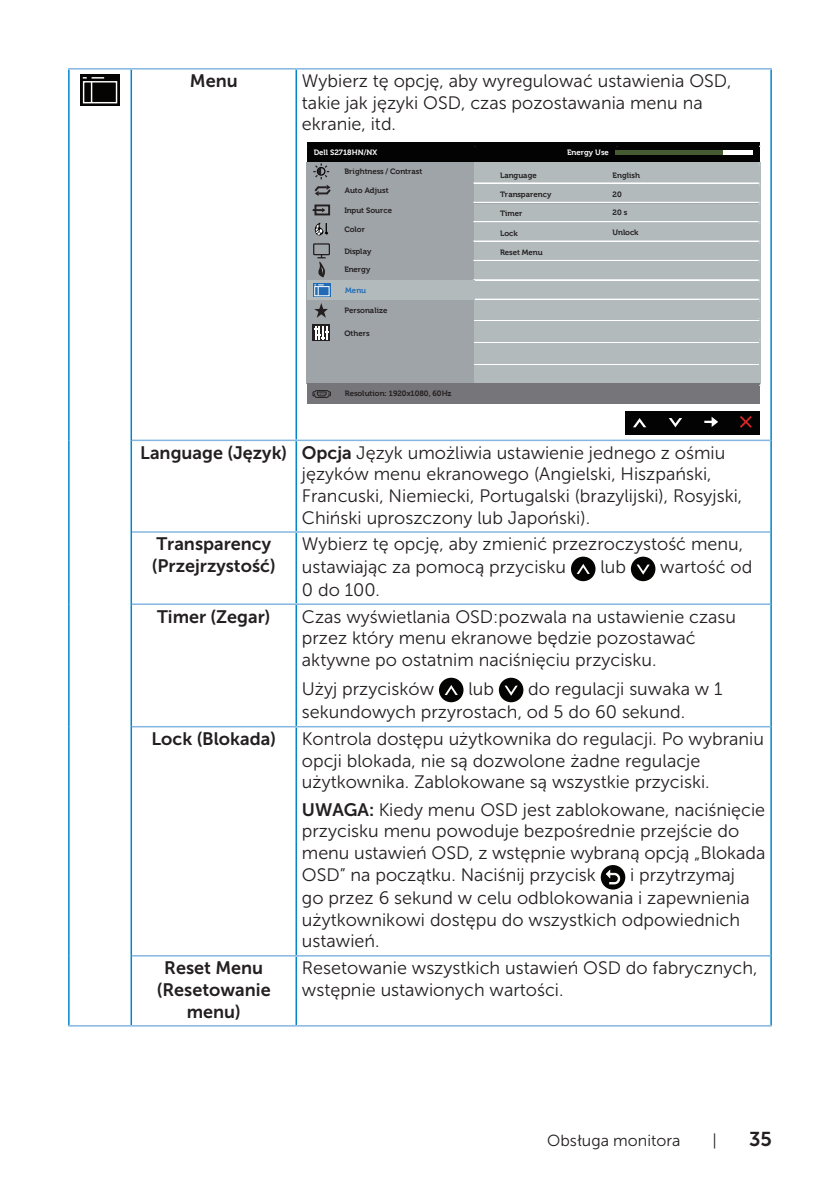
<style>
.page{position:relative;width:840px;height:1191px;background:#fff}
.page>*{position:absolute;margin:0;border:0;box-sizing:border-box;transform-origin:0 0}
.t1{font:20px "Museo Sans For Dell 700";color:#231f20}
.text_OSD_table{font:18px/21.6px "Museo Sans For Dell 300";color:#231f20}
.text_OSD_table-2{font:18px/21.6px "Museo Sans For Dell 700";color:#231f20}
.t2{font:16px "Museo Sans For Dell 300";color:#231f20}
.t3{font:700 7.8px "Museo For Dell";color:#231f20}
.t4{font:700 7.8px "Museo For Dell";color:#fff}
.t5{font:700 7.8px "Museo For Dell";color:#1f6bb5}
.s1{font-family:"Museo Sans For Dell 700"}
</style>
<div class="page">
<hr style="left:68px;top:70px;width:2px;height:370px;background:#0087cb">
<hr style="left:68px;top:440px;width:2px;height:92px;background:#0087cb">
<hr style="left:68px;top:532px;width:2px;height:72px;background:#0087cb">
<hr style="left:68px;top:604px;width:2px;height:122px;background:#0087cb">
<hr style="left:68px;top:726px;width:2px;height:229px;background:#0087cb">
<hr style="left:68px;top:955px;width:2px;height:70px;background:#0087cb">
<hr style="left:68px;top:68px;width:63px;height:2px;background:#84b6e2">
<hr style="left:130px;top:70px;width:2px;height:370px;background:#0087cb">
<hr style="left:131px;top:68px;width:165px;height:2px;background:#84b6e2">
<hr style="left:295px;top:70px;width:2px;height:369px;background:#0087cb">
<hr style="left:770px;top:70px;width:1px;height:370px;background:#0087cb">
<hr style="left:296px;top:68px;width:475px;height:2px;background:#84b6e2">
<hr style="left:130px;top:440px;width:2px;height:92px;background:#0087cb">
<hr style="left:132px;top:439px;width:164px;height:2px;background:#84b6e2">
<hr style="left:295px;top:441px;width:2px;height:90px;background:#0087cb">
<hr style="left:770px;top:440px;width:1px;height:92px;background:#0087cb">
<hr style="left:296px;top:439px;width:474px;height:2px;background:#84b6e2">
<hr style="left:130px;top:532px;width:2px;height:72px;background:#0087cb">
<hr style="left:132px;top:531px;width:164px;height:2px;background:#84b6e2">
<hr style="left:295px;top:533px;width:2px;height:70px;background:#0087cb">
<hr style="left:770px;top:532px;width:1px;height:72px;background:#0087cb">
<hr style="left:296px;top:531px;width:474px;height:2px;background:#84b6e2">
<hr style="left:130px;top:604px;width:2px;height:122px;background:#0087cb">
<hr style="left:132px;top:603px;width:164px;height:2px;background:#84b6e2">
<hr style="left:295px;top:605px;width:2px;height:121px;background:#0087cb">
<hr style="left:770px;top:604px;width:1px;height:122px;background:#0087cb">
<hr style="left:296px;top:603px;width:474px;height:2px;background:#84b6e2">
<hr style="left:130px;top:726px;width:2px;height:229px;background:#0087cb">
<hr style="left:132px;top:726px;width:164px;height:1px;background:#84b6e2">
<hr style="left:295px;top:727px;width:2px;height:228px;background:#0087cb">
<hr style="left:770px;top:726px;width:1px;height:229px;background:#0087cb">
<hr style="left:296px;top:726px;width:474px;height:1px;background:#84b6e2">
<hr style="left:130px;top:955px;width:2px;height:70px;background:#0087cb">
<hr style="left:132px;top:955px;width:164px;height:1px;background:#84b6e2">
<hr style="left:295px;top:956px;width:2px;height:69px;background:#0087cb">
<hr style="left:770px;top:955px;width:1px;height:70px;background:#0087cb">
<hr style="left:296px;top:955px;width:474px;height:1px;background:#84b6e2">
<hr style="left:68px;top:1025px;width:63px;height:1px;background:#84b6e2">
<hr style="left:131px;top:1025px;width:165px;height:1px;background:#84b6e2">
<hr style="left:296px;top:1025px;width:475px;height:1px;background:#84b6e2">
<div style="left:80px;top:74px;width:40px;height:32px;background:#050403"></div>
<svg style="left:82px;top:77px;width:36px;height:27px"></svg>
<div style="left:306px;top:142px;width:453px;height:20px;background:#030303"></div>
<div style="left:306px;top:162px;width:169px;height:221px;background:#9fa4a8"></div>
<div style="left:473px;top:163px;width:286px;height:221px;background:#b2babc"></div>
<div style="left:306px;top:383px;width:453px;height:21px;background:#767579"></div>
<div style="left:614px;top:150px;width:138px;height:5px;background:#fff"></div>
<div style="left:614px;top:150px;width:108px;height:5px;background:#465b31"></div>
<div style="left:314px;top:204px;width:16px;height:11px;border:2px solid #231f20"></div>
<svg style="left:312px;top:208px;width:13px;height:4px"></svg>
<svg style="left:314px;top:303px;width:14px;height:15px"></svg>
<svg style="left:312px;top:325px;width:18px;height:16px"></svg>
<svg style="left:314px;top:326px;width:14px;height:13px"></svg>
<div style="left:313px;top:243px;width:17px;height:12px;border:1px solid #231f20"></div>
<hr style="left:473px;top:183px;width:285px;height:1px;background:#fff">
<hr style="left:473px;top:202px;width:285px;height:1px;background:#fff">
<hr style="left:473px;top:221px;width:285px;height:1px;background:#fff">
<hr style="left:473px;top:222px;width:285px;height:1px;background:#fff">
<hr style="left:473px;top:241px;width:285px;height:1px;background:#fff">
<hr style="left:473px;top:260px;width:285px;height:1px;background:#fff">
<hr style="left:473px;top:279px;width:285px;height:1px;background:#fff">
<hr style="left:473px;top:280px;width:285px;height:1px;background:#fff">
<hr style="left:473px;top:299px;width:285px;height:1px;background:#fff">
<hr style="left:473px;top:320px;width:285px;height:1px;background:#fff">
<svg style="left:316px;top:255px;width:10px;height:22px"></svg>
<svg style="left:312px;top:390px;width:19px;height:8px"></svg>
<svg style="left:314px;top:222px;width:14px;height:14px"></svg>
<div style="left:625px;top:411px;width:134px;height:24px;background:#030303"></div>
<svg style="left:633px;top:418px;width:13px;height:9px"></svg>
<svg style="left:668px;top:418px;width:13px;height:9px"></svg>
<svg style="left:704px;top:417px;width:13px;height:10px"></svg>
<svg style="left:740px;top:416px;width:12px;height:12px"></svg>
<hr style="left:473px;top:342px;width:285px;height:1px;background:#fff">
<svg style="left:313px;top:163px;width:18px;height:33px"></svg>
<div style="left:307px;top:280px;width:167px;height:19px;background:#b2babc"></div>
<div style="left:313px;top:283px;width:17px;height:14px;background:#226ab4"></div>
<div style="left:314px;top:286px;width:15px;height:10px;border:1px solid #fff"></div>
<svg style="left:314px;top:284px;width:9px;height:12px"></svg>
<hr style="left:474px;top:364px;width:285px;height:1px;background:#fff">
<div style="left:570px;top:556px;width:25px;height:25px;background:#040503;border-radius:50%"></div>
<svg style="left:576px;top:564px;width:13px;height:10px"></svg>
<div style="left:630px;top:556px;width:25px;height:25px;background:#040503;border-radius:50%"></div>
<svg style="left:636px;top:564px;width:13px;height:10px"></svg>
<div style="left:438px;top:677px;width:25px;height:25px;background:#040503;border-radius:50%"></div>
<svg style="left:444px;top:685px;width:13px;height:10px"></svg>
<div style="left:498px;top:677px;width:25px;height:25px;background:#040503;border-radius:50%"></div>
<svg style="left:504px;top:685px;width:13px;height:11px"></svg>
<div style="left:600px;top:865px;width:25px;height:24px;background:#040503;border-radius:50%"></div>
<svg style="left:606px;top:869px;width:14px;height:15px"></svg>
<p class="text_OSD_table-2" style="left:190px;top:70px;width:49px">Menu</p>
<p class="text_OSD_table" style="left:302px;top:70px;width:431px">Wybierz tę opcję, aby wyregulować ustawienia OSD, takie jak języki OSD, czas pozostawania menu na ekranie, itd.</p>
<p class="t3" style="left:344px;top:167px;width:79px">Brightness / Contrast</p>
<p class="t3" style="left:344px;top:206px;width:49px">Input Source</p>
<p class="t3" style="left:344px;top:225px;width:22px">Color</p>
<p class="t3" style="left:344px;top:246px;width:28px">Display</p>
<p class="t3" style="left:344px;top:265px;width:28px">Energy</p>
<p class="t3" style="left:344px;top:306px;width:44px">Personalize</p>
<p class="t3" style="left:344px;top:329px;width:27px">Others</p>
<p class="t4" style="left:313px;top:148px;width:65px">Dell S2718HN/NX</p>
<p class="t4" style="left:567px;top:148px;width:43px">Energy Use</p>
<p class="t3" style="left:612px;top:171px;width:29px">English</p>
<p class="t3" style="left:612px;top:190px;width:11px">20</p>
<p class="t3" style="left:612px;top:208px;width:16px">20 s</p>
<p class="t3" style="left:612px;top:227px;width:28px">Unlock</p>
<p class="t3" style="left:500px;top:171px;width:38px">Language</p>
<p class="t3" style="left:500px;top:190px;width:53px">Transparency</p>
<p class="t3" style="left:500px;top:209px;width:24px">Timer</p>
<p class="t3" style="left:500px;top:229px;width:19px">Lock</p>
<p class="t3" style="left:500px;top:248px;width:44px">Reset Menu</p>
<p class="t3" style="left:344px;top:186px;width:45px">Auto Adjust</p>
<p class="t5" style="left:345px;top:286px;width:22px">Menu</p>
<p class="t3" style="left:344px;top:389px;width:108px">Resolution: 1920x1080, 60Hz</p>
<p class="text_OSD_table-2" style="left:140px;top:442px;width:148px">Language (Język)</p>
<p class="text_OSD_table" style="left:302px;top:442px;width:441px"><span class="s1">Opcja</span> Język umożliwia ustawienie jednego z ośmiu języków menu ekranowego (Angielski, Hiszpański, Francuski, Niemiecki, Portugalski (brazylijski), Rosyjski, Chiński uproszczony lub Japoński).</p>
<p class="text_OSD_table-2" style="left:152px;top:533px;width:125px">Transparency (Przejrzystość)</p>
<p class="text_OSD_table" style="left:302px;top:533px;width:442px;line-height:22.8px">Wybierz tę opcję, aby zmienić przezroczystość menu, ustawiając za pomocą przycisku</p>
<p class="text_OSD_table" style="left:600px;top:556px;width:27px">lub</p>
<p class="text_OSD_table" style="left:660px;top:556px;width:93px">wartość od</p>
<p class="text_OSD_table" style="left:302px;top:579px;width:80px">0 do 100.</p>
<p class="text_OSD_table-2" style="left:157px;top:605px;width:115px">Timer (Zegar)</p>
<p class="text_OSD_table" style="left:302px;top:605px;width:435px">Czas wyświetlania OSD:pozwala na ustawienie czasu przez który menu ekranowe będzie pozostawać aktywne po ostatnim naciśnięciu przycisku.</p>
<p class="text_OSD_table" style="left:302px;top:678px;width:134px">Użyj przycisków</p>
<p class="text_OSD_table" style="left:468px;top:678px;width:27px">lub</p>
<p class="text_OSD_table" style="left:302px;top:677px;width:422px;line-height:23.4px;text-indent:226px">do regulacji suwaka w 1 sekundowych przyrostach, od 5 do 60 sekund.</p>
<p class="text_OSD_table-2" style="left:151px;top:728px;width:126px">Lock (Blokada)</p>
<p class="text_OSD_table" style="left:302px;top:728px;width:463px">Kontrola dostępu użytkownika do regulacji. Po wybraniu opcji blokada, nie są dozwolone żadne regulacje użytkownika. Zablokowane są wszystkie przyciski.</p>
<p class="text_OSD_table" style="left:302px;top:798px;width:464px"><span class="s1">UWAGA:</span> Kiedy menu OSD jest zablokowane, naciśnięcie przycisku menu powoduje bezpośrednie przejście do menu ustawień OSD, z wstępnie wybraną opcją „Blokada OSD” na początku. Naciśnij przycisk</p>
<p class="text_OSD_table" style="left:302px;top:864px;width:449px;text-indent:328px">i przytrzymaj go przez 6 sekund w celu odblokowania i zapewnienia użytkownikowi dostępu do wszystkich odpowiednich ustawień.</p>
<p class="text_OSD_table-2" style="left:157px;top:957px;width:115px;text-align:center">Reset Menu (Resetowanie menu)</p>
<p class="text_OSD_table" style="left:302px;top:957px;width:457px">Resetowanie wszystkich ustawień OSD do fabrycznych, wstępnie ustawionych wartości.</p>
<p class="t2" style="left:547px;top:1131px;width:135px">Obsługa monitora</p>
<p class="t2" style="left:712px;top:1131px;width:6px">|</p>
<p class="t1" style="left:748px;top:1127px;width:24px">35</p>
</div>
